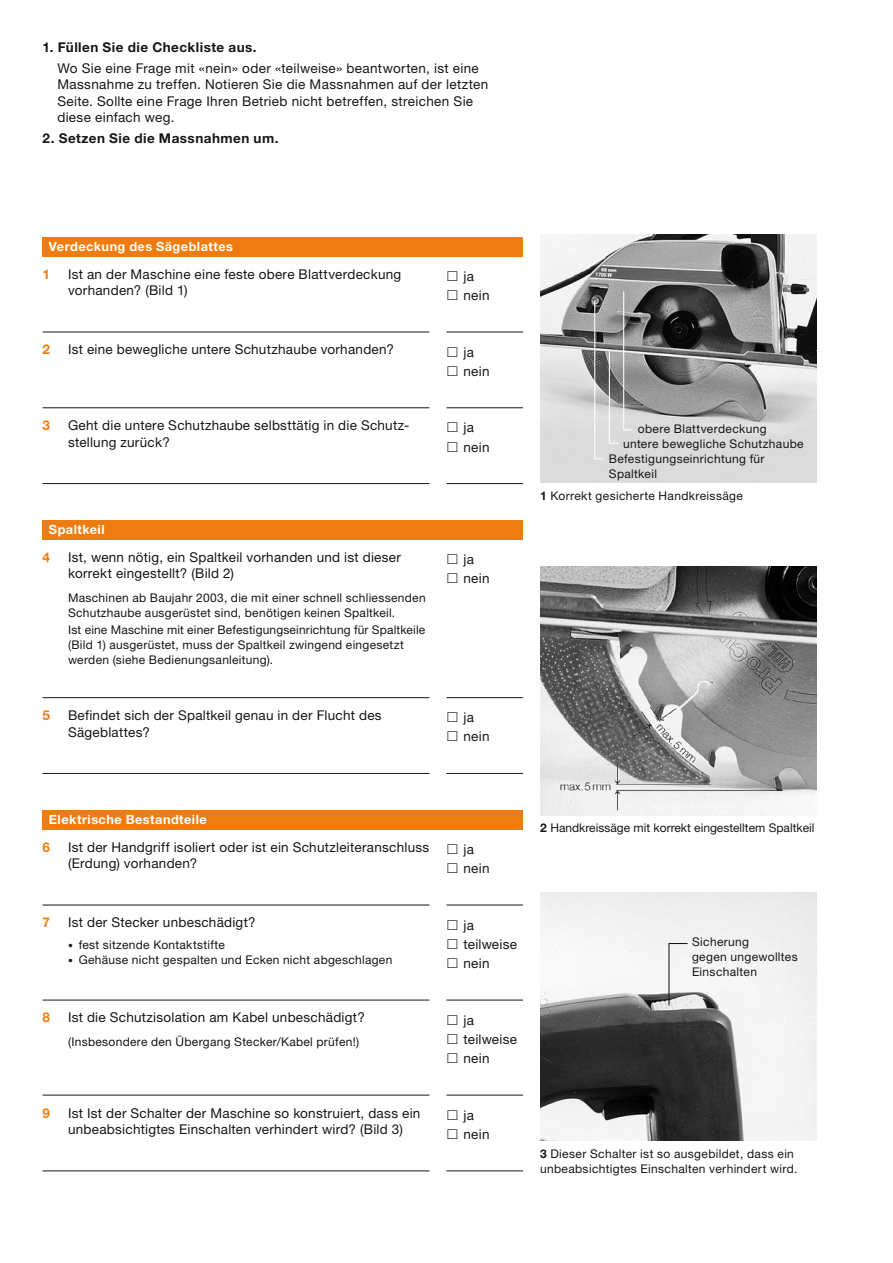
<style>
.page{position:relative;width:893px;height:1263px;background:#fff}
.page>*{position:absolute;margin:0;border:0;box-sizing:border-box;transform-origin:0 0}
.t1{font:13.5px/19.2px "Helvetica Neue LT Std";letter-spacing:.02em;color:#181716}
.t2{font:700 13.5px "Helvetica Neue LT Std";letter-spacing:.035em;color:#181716}
.t3{font:700 13.5px "Helvetica Neue LT Std";color:#ef7c11}
.t4{font:700 12.75px "Helvetica Neue LT Std";letter-spacing:.035em;color:#fff}
.t5{font:12px/15px "Helvetica Neue LT Std";letter-spacing:.025em;color:#181716}
.t6{font:12px "Helvetica Neue LT Std";color:#181716}
.s1{font-weight:700}
.s2{font-size:9.75px}
</style>
<div class="page">
<img style="left:540px;top:235px;width:276px;height:248px">
<img style="left:540px;top:567px;width:276px;height:248px">
<img style="left:540px;top:892px;width:276px;height:249px">
<div style="left:43px;top:237px;width:480px;height:19px;background:#ef7c11"></div>
<hr style="left:446px;top:332px;width:77px;height:1px;background:#181716">
<hr style="left:446px;top:407px;width:77px;height:1px;background:#181716">
<hr style="left:446px;top:483px;width:77px;height:1px;background:#181716">
<hr style="left:43px;top:332px;width:386px;height:1px;background:#181716">
<hr style="left:43px;top:407px;width:386px;height:1px;background:#181716">
<hr style="left:43px;top:483px;width:386px;height:1px;background:#181716">
<div style="left:43px;top:520px;width:480px;height:19px;background:#ef7c11"></div>
<hr style="left:446px;top:773px;width:77px;height:1px;background:#181716">
<hr style="left:446px;top:697px;width:77px;height:1px;background:#181716">
<hr style="left:43px;top:697px;width:386px;height:1px;background:#181716">
<hr style="left:43px;top:773px;width:386px;height:1px;background:#181716">
<div style="left:43px;top:810px;width:480px;height:19px;background:#ef7c11"></div>
<hr style="left:446px;top:1095px;width:77px;height:1px;background:#181716">
<hr style="left:446px;top:1170px;width:77px;height:1px;background:#181716">
<hr style="left:446px;top:905px;width:77px;height:1px;background:#181716">
<hr style="left:446px;top:1000px;width:77px;height:1px;background:#181716">
<hr style="left:43px;top:905px;width:386px;height:1px;background:#181716">
<hr style="left:43px;top:1000px;width:386px;height:1px;background:#181716">
<hr style="left:43px;top:1095px;width:386px;height:1px;background:#181716">
<hr style="left:43px;top:1170px;width:386px;height:1px;background:#181716">
<svg style="left:594px;top:290px;width:39px;height:170px;background:#a6a6a6"></svg>
<svg style="left:668px;top:942px;width:21px;height:64px"></svg>
<p class="t2" style="left:43px;top:39px;width:216px">1. Füllen Sie die Checkliste aus.</p>
<p class="t1" style="left:57px;top:60px;width:432px;line-height:16.5px">Wo Sie eine Frage mit «nein» oder «teilweise» beantworten, ist eine Massnahme zu treffen. Notieren Sie die Massnahmen auf der letzten Seite. Sollte eine Frage Ihren Betrieb nicht betreffen, streichen Sie diese einfach weg.</p>
<p class="t2" style="left:43px;top:130px;width:237px">2. Setzen Sie die Massnahmen um.</p>
<p class="t4" style="left:49px;top:239px;width:186px">Verdeckung des Sägeblattes</p>
<p class="t3" style="left:43px;top:265px;width:9px">1</p>
<p class="t1" style="left:68px;top:265px;width:335px;line-height:16.5px">Ist an der Maschine eine feste obere Blattverdeckung vorhanden? (Bild 1)</p>
<p class="t1" style="left:463px;top:266px;width:28px">ja nein</p>
<p class="t3" style="left:43px;top:341px;width:9px">2</p>
<p class="t1" style="left:68px;top:340px;width:327px">Ist eine bewegliche untere Schutzhaube vorhanden?</p>
<p class="t1" style="left:463px;top:342px;width:28px">ja nein</p>
<p class="t3" style="left:43px;top:417px;width:9px">3</p>
<p class="t1" style="left:68px;top:417px;width:343px;line-height:16.5px">Geht die untere Schutzhaube selbsttätig in die Schutz&shy;stellung zurück?</p>
<p class="t1" style="left:464px;top:418px;width:28px">ja nein</p>
<p class="t4" style="left:49px;top:522px;width:57px">Spaltkeil</p>
<p class="t3" style="left:43px;top:549px;width:9px">4</p>
<p class="t1" style="left:68px;top:548px;width:334px;line-height:16.5px">Ist, wenn nötig, ein Spaltkeil vorhanden und ist dieser korrekt eingestellt? (Bild 2)</p>
<p class="t5" style="left:68px;top:590px;width:359px">Maschinen ab Baujahr 2003, die mit einer schnell schliessenden<br>Schutzhaube ausgerüstet sind, benötigen keinen Spaltkeil.</p>
<p class="t5" style="left:68px;top:622px;width:359px">Ist eine Maschine mit einer Befestigungseinrichtung für Spaltkeile (Bild 1) ausgerüstet, muss der Spaltkeil zwingend eingesetzt werden (siehe Bedienungsanleitung).</p>
<p class="t1" style="left:463px;top:549px;width:27px">ja nein</p>
<p class="t3" style="left:43px;top:707px;width:9px">5</p>
<p class="t1" style="left:68px;top:707px;width:315px;line-height:16.5px">Befindet sich der Spaltkeil genau in der Flucht des<br>Sägeblattes?</p>
<p class="t1" style="left:463px;top:708px;width:27px">ja nein</p>
<p class="t5" style="left:638px;top:421px;width:130px">obere Blattverdeckung</p>
<p class="t5" style="left:623px;top:436px;width:182px">untere bewegliche Schutzhaube</p>
<p class="t5" style="left:609px;top:451px;width:157px">Befestigungseinrichtung für</p>
<p class="t5" style="left:609px;top:466px;width:50px">Spaltkeil</p>
<p class="t5" style="left:540px;top:488px;width:204px"><span class="s1">1</span> Korrekt gesicherte Handkreissäge</p>
<p class="t4" style="left:49px;top:812px;width:159px">Elektrische Bestandteile</p>
<p class="t3" style="left:43px;top:838px;width:9px">6</p>
<p class="t1" style="left:68px;top:838px;width:363px;line-height:16.5px">Ist der Handgriff isoliert oder ist ein Schutzleiteranschluss (Erdung) vorhanden?</p>
<p class="t1" style="left:463px;top:839px;width:28px">ja nein</p>
<p class="t3" style="left:43px;top:914px;width:9px">7</p>
<p class="t1" style="left:68px;top:913px;width:189px">Ist der Stecker unbeschädigt?</p>
<p class="t5" style="left:68px;top:937px;width:158px"><span class="s2">•</span> fest sitzende Kontaktstifte</p>
<p class="t5" style="left:68px;top:952px;width:326px"><span class="s2">•</span> Gehäuse nicht gespalten und Ecken nicht abgeschlagen</p>
<p class="t3" style="left:43px;top:1009px;width:9px">8</p>
<p class="t1" style="left:68px;top:1008px;width:298px">Ist die Schutzisolation am Kabel unbeschädigt?</p>
<p class="t5" style="left:68px;top:1034px;width:293px">(Insbesondere den Übergang Stecker/Kabel prüfen!)</p>
<p class="t1" style="left:463px;top:915px;width:55px">ja teilweise nein</p>
<p class="t1" style="left:463px;top:1010px;width:55px">ja teilweise nein</p>
<p class="t3" style="left:43px;top:1104px;width:9px">9</p>
<p class="t1" style="left:68px;top:1104px;width:354px;line-height:16.5px">Ist Ist der Schalter der Maschine so konstruiert, dass ein unbeabsichtigtes Einschalten verhindert wird? (Bild 3)</p>
<p class="t1" style="left:463px;top:1105px;width:27px">ja nein</p>
<p class="t6" style="left:540px;top:821px;width:276px"><span class="s1">2</span> Handkreissäge mit korrekt eingestelltem Spaltkeil</p>
<p class="t5" style="left:692px;top:934px;width:107px">Sicherung<br>gegen ungewolltes<br>Einschalten</p>
<p class="t5" style="left:540px;top:1146px;width:259px;line-height:14.4px"><span class="s1">3</span> Dieser Schalter ist so ausgebildet, dass ein unbeabsichtigtes Einschalten verhindert wird.</p>
</div>
